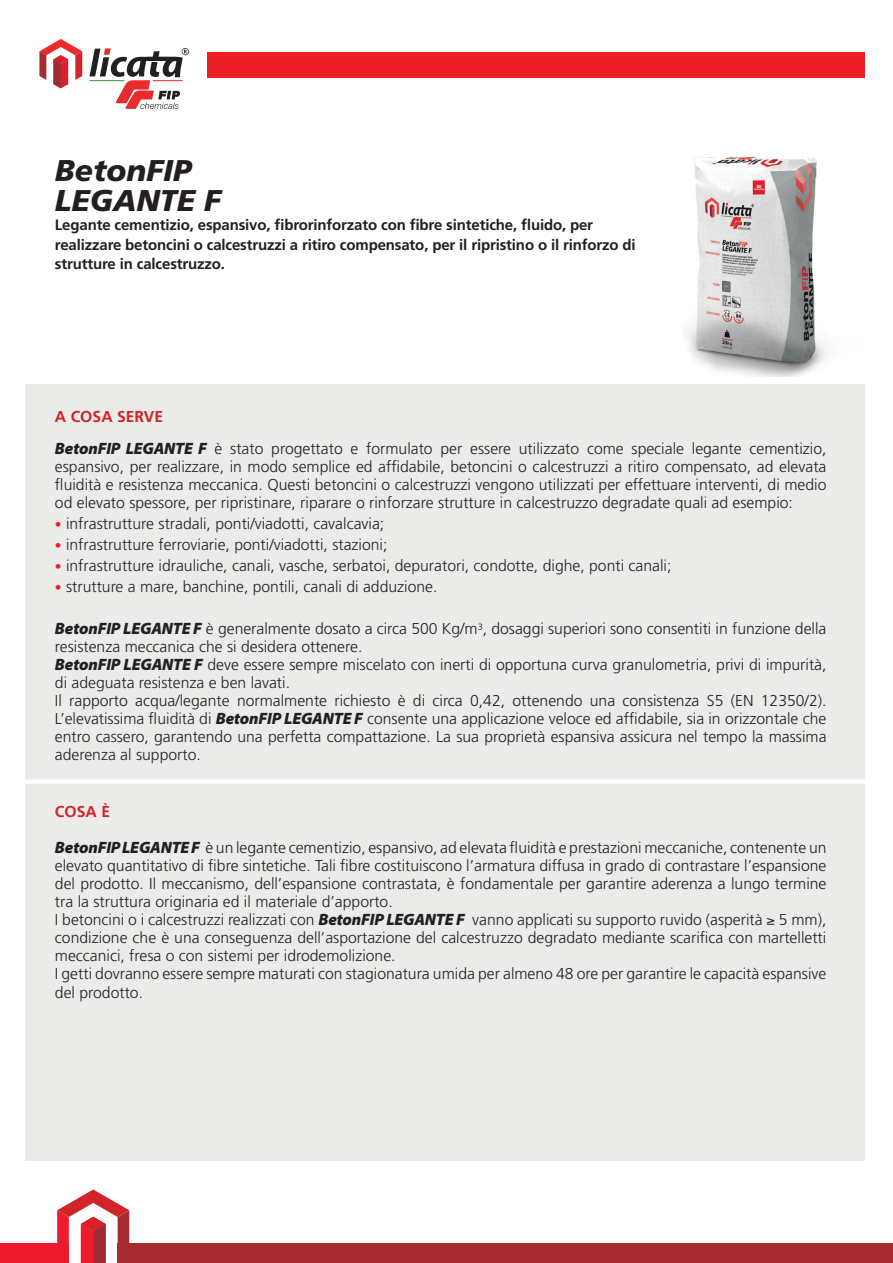
<style>
.page{position:relative;width:893px;height:1263px;background:#fff}
.page>*{position:absolute;margin:0;border:0;box-sizing:border-box;transform-origin:0 0}
.t1{font:italic 900 30px/30px "Frutiger";color:#231f20}
.t2{font:300 15.75px/18px "Frutiger";color:#231f20}
.t3{font:700 15.75px "Frutiger";color:#d1232a}
.t4{font:700 15px/19.5px "Frutiger";letter-spacing:-.01em;color:#231f20}
.s1{font-weight:700;color:#d1232a}
.s2{font-family:"Myriad Pro";font-weight:900;font-style:italic;font-size:16.5px}
.s3{font-size:13.5px;color:#ee1d23}
</style>
<div class="page">
<svg style="left:39px;top:39px;width:43px;height:49px"></svg>
<hr style="left:89px;top:80px;width:35px;height:1px;background:#3b8c45">
<svg style="left:90px;top:48px;width:99px;height:61px"></svg>
<div style="left:118px;top:1244px;width:770px;height:19px;background:#a72b30"></div>
<div style="left:888px;top:1244px;width:5px;height:19px;background:#a72b30"></div>
<svg style="left:57px;top:1189px;width:72px;height:74px"></svg>
<div style="left:0;top:1244px;width:69px;height:19px;background:#ee1b2d"></div>
<div style="left:26px;top:384px;width:839px;height:777px;background:#ebece9"></div>
<div style="left:15px;top:779px;width:863px;height:5px;background:#fff"></div>
<div style="left:208px;top:52px;width:657px;height:26px;background:#ed1f26"></div>
<img style="left:684px;top:156px;width:144px;height:221px">
<h1 class="t1" style="left:55px;top:155px;width:167px">BetonFIP<br>LEGANTE F</h1>
<p class="t4" style="left:55px;top:215px;width:582px">Legante cementizio, espansivo, fibrorinforzato con fibre sintetiche, fluido, per realizzare betoncini o calcestruzzi a ritiro compensato, per il ripristino o il rinforzo di strutture in calcestruzzo.</p>
<p class="t2" style="left:55px;top:401px;width:773px;line-height:31.5px"><span class="s1">A COSA SERVE<br></span><span class="s2">BetonFIP LEGANTE F</span> è stato progettato e formulato per essere utilizzato come speciale legante cementizio,</p>
<p class="t2" style="left:55px;top:457px;width:773px;text-align:justify">espansivo, per realizzare, in modo semplice ed affidabile, betoncini o calcestruzzi a ritiro compensato, ad elevata fluidità e resistenza meccanica. Questi betoncini o calcestruzzi vengono utilizzati per effettuare interventi, di medio od elevato spessore, per ripristinare, riparare o rinforzare strutture in calcestruzzo degradate quali ad esempio:</p>
<p class="t2" style="left:55px;top:514px;width:331px"><span class="s3">•</span> infrastrutture stradali, ponti/viadotti, cavalcavia;</p>
<p class="t2" style="left:55px;top:535px;width:334px"><span class="s3">•</span> infrastrutture ferroviarie, ponti/viadotti, stazioni;</p>
<p class="t2" style="left:55px;top:556px;width:618px"><span class="s3">•</span> infrastrutture idrauliche, canali, vasche, serbatoi, depuratori, condotte, dighe, ponti canali;</p>
<p class="t2" style="left:55px;top:577px;width:384px"><span class="s3">•</span> strutture a mare, banchine, pontili, canali di adduzione.</p>
<p class="t2" style="left:55px;top:619px;width:773px"><span class="s2">BetonFIP LEGANTE F</span> è generalmente dosato a circa 500 Kg/m<sup>3</sup>, dosaggi superiori sono consentiti in funzione della resistenza meccanica che si desidera ottenere.<br><span class="s2">BetonFIP LEGANTE F</span> deve essere sempre miscelato con inerti di opportuna curva granulometria, privi di impurità, di adeguata resistenza e ben lavati.<br>Il rapporto acqua/legante normalmente richiesto è di circa 0,42, ottenendo una consistenza S5 (EN 12350/2).<br>L’elevatissima fluidità di <span class="s2">BetonFIP LEGANTE F</span> consente una applicazione veloce ed affidabile, sia in orizzontale che entro cassero, garantendo una perfetta compattazione. La sua proprietà espansiva assicura nel tempo la massima aderenza al supporto.</p>
<p class="t3" style="left:55px;top:802px;width:57px">COSA È</p>
<p class="t2" style="left:55px;top:838px;width:773px"><span class="s2">BetonFIP LEGANTE F</span> è un legante cementizio, espansivo, ad elevata fluidità e prestazioni meccaniche, contenente un elevato quantitativo di fibre sintetiche. Tali fibre costituiscono l’armatura diffusa in grado di contrastare l’espansione del prodotto. Il meccanismo, dell’espansione contrastata, è fondamentale per garantire aderenza a lungo termine tra la struttura originaria ed il materiale d’apporto.<br>I betoncini o i calcestruzzi realizzati con <span class="s2">BetonFIP LEGANTE F</span> vanno applicati su supporto ruvido (asperità 5 mm), condizione che è una conseguenza dell’asportazione del calcestruzzo degradato mediante scarifica con martelletti meccanici, fresa o con sistemi per idrodemolizione.<br>I getti dovranno essere sempre maturati con stagionatura umida per almeno 48 ore per garantire le capacità espansive</p>
<p class="t2" style="left:55px;top:984px;width:90px">del prodotto.</p>
</div>
